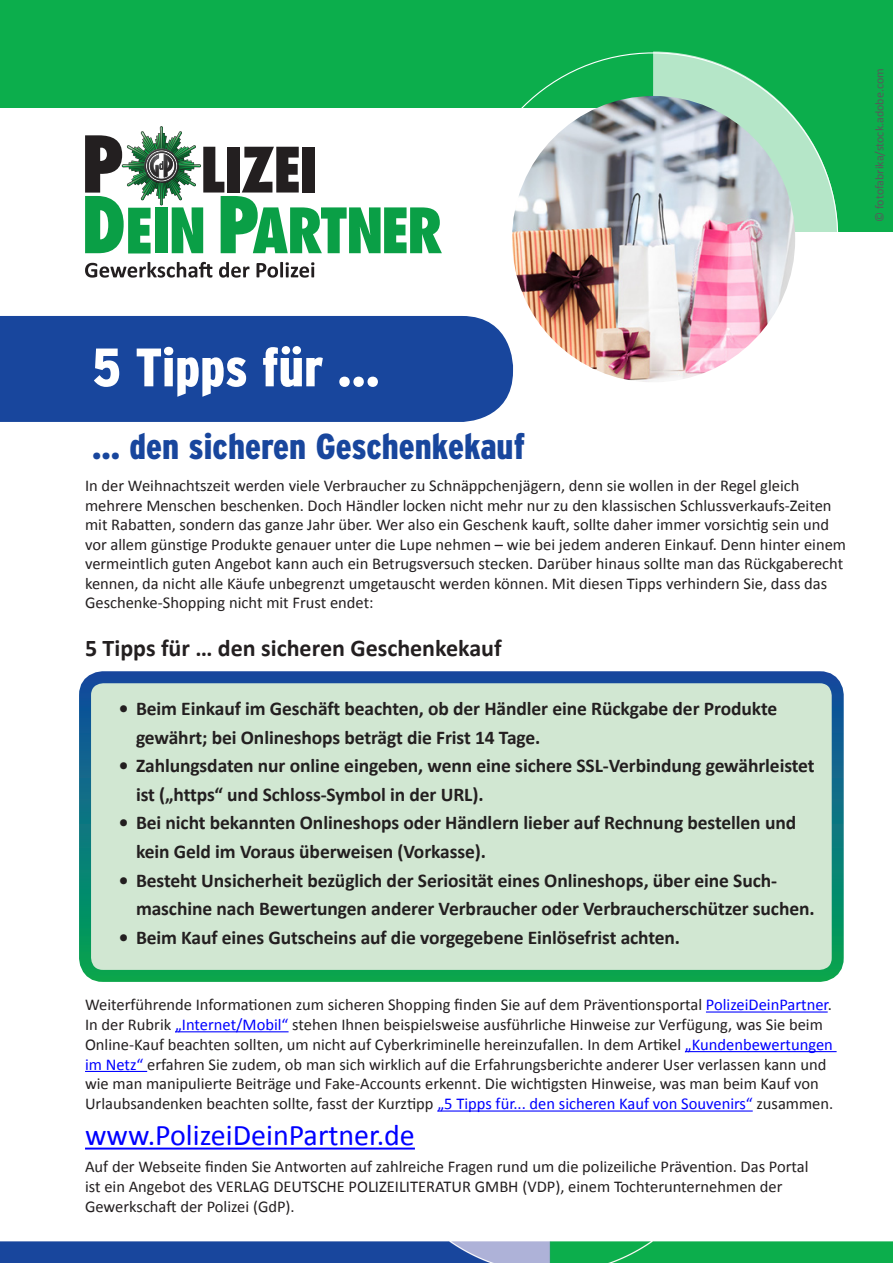
<style>
.page{position:relative;width:893px;height:1263px;background:#fff}
.page>*{position:absolute;margin:0;border:0;box-sizing:border-box;transform-origin:0 0}
.t1{font:900 condensed 54px "Interstate";color:#fff}
.t2{font:900 condensed 36px "Interstate";color:#18469d}
.t3{font:30px "Calibri";color:#00f}
.t4{font:700 24px "Calibri";color:#231f20}
.t5{font:700 19.5px/28.5px "Calibri";letter-spacing:-.005em;color:#231f20}
.t6{font:16.5px/19.8px "Calibri";color:#231f20}
.t7{font:12px "Calibri";color:#57585a}
.s1{color:#00f}
</style>
<div class="page">
<div style="left:85px;top:677px;width:753px;height:299px;background:#d1e7d2;border-radius:18px"></div>
<div style="left:79px;top:671px;width:765px;height:311px;border:12px solid #fff;border-radius:18px"></div>
<img style="left:0;top:1242px;width:893px;height:21px">
<div style="left:0;top:0;width:893px;height:232px;background:#0cae4c"></div>
<div style="left:0;top:108px;width:654px;height:237px;background:#fff"></div>
<svg style="left:652px;top:51px;width:186px;height:181px"></svg>
<svg style="left:85px;top:126px;width:357px;height:127px"></svg>
<svg style="left:85px;top:262px;width:127px;height:16px"></svg>
<svg style="left:219px;top:262px;width:30px;height:16px"></svg>
<svg style="left:257px;top:262px;width:57px;height:16px"></svg>
<img style="left:512px;top:96px;width:283px;height:286px">
<div style="left:0;top:316px;width:513px;height:106px;background:#18469d"></div>
<hr style="left:706px;top:1011px;width:122px;height:1px;background:#00f">
<hr style="left:175px;top:1031px;width:114px;height:1px;background:#00f">
<hr style="left:685px;top:1051px;width:152px;height:1px;background:#00f">
<hr style="left:85px;top:1071px;width:62px;height:1px;background:#00f">
<hr style="left:437px;top:1110px;width:316px;height:1px;background:#00f">
<hr style="left:85px;top:1147px;width:330px;height:2px;background:#00f">
<p class="t7" style="left:872px;top:222px;width:155px;rotate:-90deg">© fotofabrika/stock.adobe.com</p>
<h1 class="t1" style="left:92px;top:337px;width:289px">5 Tipps für ...</h1>
<h2 class="t2" style="left:92px;top:426px;width:434px">... den sicheren Geschenkekauf</h2>
<p class="t6" style="left:85px;top:475px;width:762px">In der Weihnachtszeit werden viele Verbraucher zu Schnäppchenjägern, denn sie wollen in der Regel gleich mehrere Menschen beschenken. Doch Händler locken nicht mehr nur zu den klassischen Schlussverkaufs-Zeiten mit Rabatten, sondern das ganze Jahr über. Wer also ein Geschenk kauft, sollte daher immer vorsichtig sein und vor allem günstige Produkte genauer unter die Lupe nehmen – wie bei jedem anderen Einkauf. Denn hinter einem vermeintlich guten Angebot kann auch ein Betrugsversuch stecken. Darüber hinaus sollte man das Rückgaberecht kennen, da nicht alle Käufe unbegrenzt umgetauscht werden können. Mit diesen Tipps verhindern Sie, dass das Geschenke-Shopping nicht mit Frust endet:</p>
<h3 class="t4" style="left:85px;top:633px;width:418px">5 Tipps für … den sicheren Geschenkekauf</h3>
<p class="t5" style="left:136px;top:694px;width:643px;text-indent:-17px">• Beim Einkauf im Geschäft beachten, ob der Händler eine Rückgabe der Produkte gewährt; bei Onlineshops beträgt die Frist 14 Tage.</p>
<p class="t5" style="left:136px;top:751px;width:680px;text-indent:-17px">• Zahlungsdaten nur online eingeben, wenn eine sichere SSL-Verbindung gewährleistet ist („https“ und Schloss-Symbol in der URL).</p>
<p class="t5" style="left:136px;top:808px;width:662px;text-indent:-17px">• Bei nicht bekannten Onlineshops oder Händlern lieber auf Rechnung bestellen und kein Geld im Voraus überweisen (Vorkasse).</p>
<p class="t5" style="left:136px;top:865px;width:680px;text-indent:-17px">• Besteht Unsicherheit bezüglich der Seriosität eines Onlineshops, über eine Such&shy;maschine nach Bewertungen anderer Verbraucher oder Verbraucherschützer suchen.</p>
<p class="t5" style="left:119px;top:922px;width:563px">• Beim Kauf eines Gutscheins auf die vorgegebene Einlösefrist achten.</p>
<p class="t6" style="left:85px;top:994px;width:750px">Weiterführende Informationen zum sicheren Shopping finden Sie auf dem Präventionsportal <span class="s1">PolizeiDeinPartner</span>.<br>In der Rubrik <span class="s1">„Internet/Mobil“</span> stehen Ihnen beispielsweise ausführliche Hinweise zur Verfügung, was Sie beim Online-Kauf beachten sollten, um nicht auf Cyberkriminelle hereinzufallen. In dem Artikel <span class="s1">„Kundenbewertungen im Netz“</span> erfahren Sie zudem, ob man sich wirklich auf die Erfahrungsberichte anderer User verlassen kann und wie man manipulierte Beiträge und Fake-Accounts erkennt. Die wichtigsten Hinweise, was man beim Kauf von Urlaubsandenken beachten sollte, fasst der Kurztipp <span class="s1">„5 Tipps für... den sicheren Kauf von Souvenirs“</span> zusammen.</p>
<h3 class="t3" style="left:85px;top:1116px;width:331px">www.PolizeiDeinPartner.de</h3>
<p class="t6" style="left:85px;top:1156px;width:725px">Auf der Webseite finden Sie Antworten auf zahlreiche Fragen rund um die polizeiliche Prävention. Das Portal ist ein Angebot des VERLAG DEUTSCHE POLIZEILITERATUR GMBH (VDP), einem Tochterunternehmen der<br>Gewerkschaft der Polizei (GdP).</p>
</div>
